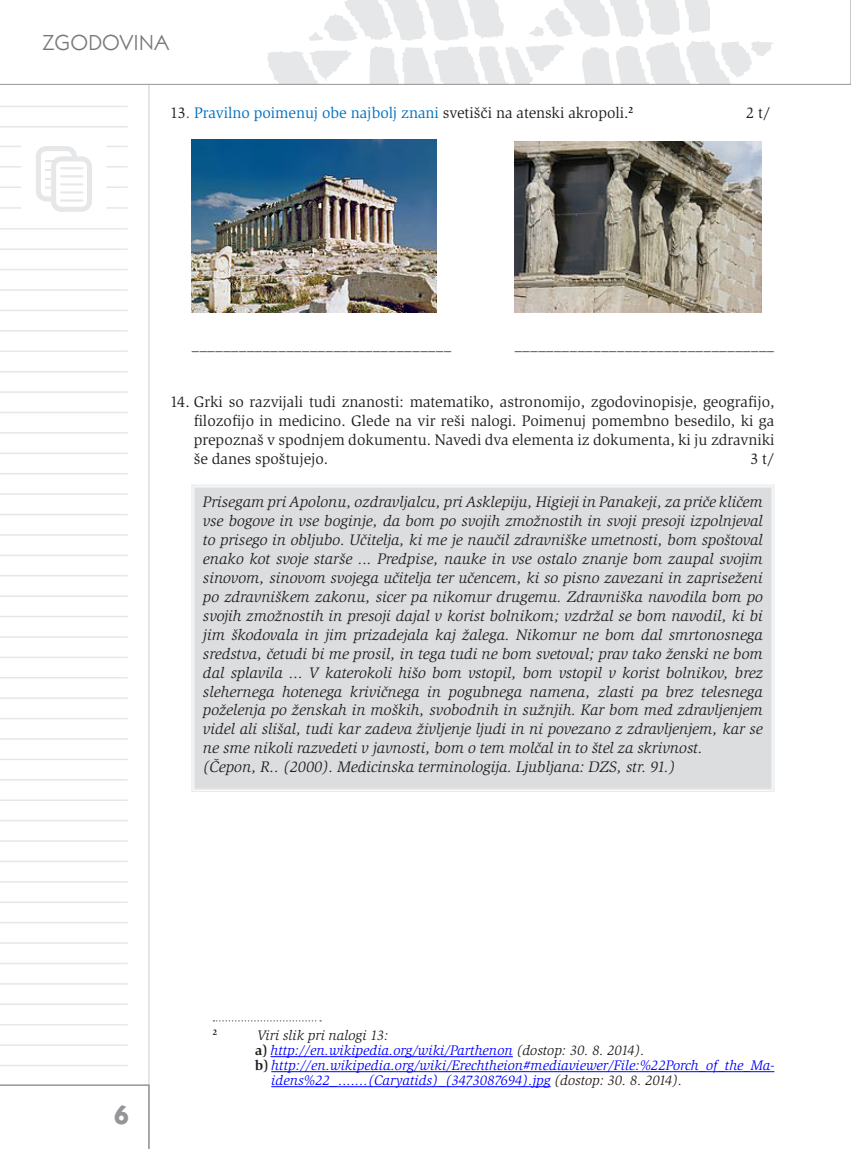
<style>
.page{position:relative;width:851px;height:1149px;background:#fff}
.page>*{position:absolute;margin:0;border:0;box-sizing:border-box;transform-origin:0 0}
.t1{font:700 27px "Kabel Itc TOT";color:#939598}
.t2{font:22.5px "Kabel Itc TOT";color:#76787b}
.t3{font:italic 15.75px/18.9px "Slimbach Itc TOT";color:#231f20}
.t4{font:15.75px/18.9px "Slimbach Itc TOT";color:#231f20;text-align:justify}
.t5{font:15.75px "Slimbach Itc TOT";color:#0070c0}
.t6{font:italic 14.25px "Slimbach Itc TOT";color:#00f}
.t7{font:italic 14.25px "Slimbach Itc TOT";color:#231f20}
.t8{font:700 8.25px "Slimbach Itc TOT";color:#231f20}
.s1{color:#231f20}
.s2{font-weight:700;font-style:normal;color:#231f20}
</style>
<div class="page">
<svg style="left:0;top:85px;width:150px;height:999px"></svg>
<svg style="left:0;top:0;width:850px;height:85px"></svg>
<svg style="left:0;top:1084px;width:150px;height:64px"></svg>
<hr style="left:0;top:106px;width:128px;height:1px;background:#e6e7e9">
<hr style="left:0;top:126px;width:128px;height:1px;background:#e6e7e9">
<hr style="left:0;top:228px;width:128px;height:1px;background:#e6e7e9">
<hr style="left:0;top:248px;width:128px;height:2px;background:#e6e7e9">
<hr style="left:0;top:269px;width:128px;height:1px;background:#e6e7e9">
<hr style="left:0;top:289px;width:128px;height:2px;background:#e6e7e9">
<hr style="left:0;top:309px;width:128px;height:2px;background:#e6e7e9">
<hr style="left:0;top:330px;width:128px;height:1px;background:#e6e7e9">
<hr style="left:0;top:350px;width:128px;height:2px;background:#e6e7e9">
<hr style="left:0;top:371px;width:128px;height:1px;background:#e6e7e9">
<hr style="left:0;top:391px;width:128px;height:2px;background:#e6e7e9">
<hr style="left:0;top:411px;width:128px;height:2px;background:#e6e7e9">
<hr style="left:0;top:432px;width:128px;height:1px;background:#e6e7e9">
<hr style="left:0;top:452px;width:128px;height:2px;background:#e6e7e9">
<hr style="left:0;top:473px;width:128px;height:1px;background:#e6e7e9">
<hr style="left:0;top:493px;width:128px;height:1px;background:#e6e7e9">
<hr style="left:0;top:513px;width:128px;height:2px;background:#e6e7e9">
<hr style="left:0;top:534px;width:128px;height:1px;background:#e6e7e9">
<hr style="left:0;top:554px;width:128px;height:2px;background:#e6e7e9">
<hr style="left:0;top:575px;width:128px;height:1px;background:#e6e7e9">
<hr style="left:0;top:595px;width:128px;height:1px;background:#e6e7e9">
<hr style="left:0;top:615px;width:128px;height:2px;background:#e6e7e9">
<hr style="left:0;top:636px;width:128px;height:1px;background:#e6e7e9">
<hr style="left:0;top:656px;width:128px;height:2px;background:#e6e7e9">
<hr style="left:0;top:676px;width:128px;height:2px;background:#e6e7e9">
<hr style="left:0;top:697px;width:128px;height:1px;background:#e6e7e9">
<hr style="left:0;top:717px;width:128px;height:2px;background:#e6e7e9">
<hr style="left:0;top:738px;width:128px;height:1px;background:#e6e7e9">
<hr style="left:0;top:758px;width:128px;height:2px;background:#e6e7e9">
<hr style="left:0;top:778px;width:128px;height:2px;background:#e6e7e9">
<hr style="left:0;top:799px;width:128px;height:1px;background:#e6e7e9">
<hr style="left:0;top:819px;width:128px;height:2px;background:#e6e7e9">
<hr style="left:0;top:840px;width:128px;height:1px;background:#e6e7e9">
<hr style="left:0;top:860px;width:128px;height:1px;background:#e6e7e9">
<hr style="left:0;top:880px;width:128px;height:2px;background:#e6e7e9">
<hr style="left:0;top:901px;width:128px;height:1px;background:#e6e7e9">
<hr style="left:0;top:921px;width:128px;height:2px;background:#e6e7e9">
<hr style="left:0;top:942px;width:128px;height:1px;background:#e6e7e9">
<hr style="left:0;top:962px;width:128px;height:1px;background:#e6e7e9">
<hr style="left:0;top:982px;width:128px;height:2px;background:#e6e7e9">
<hr style="left:0;top:1003px;width:128px;height:1px;background:#e6e7e9">
<hr style="left:0;top:1023px;width:128px;height:2px;background:#e6e7e9">
<hr style="left:0;top:1043px;width:128px;height:2px;background:#e6e7e9">
<hr style="left:0;top:1064px;width:128px;height:1px;background:#e6e7e9">
<div style="left:0;top:134px;width:140px;height:80px;background:#fff"></div>
<hr style="left:106px;top:186px;width:22px;height:2px;background:#e6e7e9">
<hr style="left:0;top:186px;width:21px;height:2px;background:#e6e7e9">
<hr style="left:106px;top:207px;width:22px;height:2px;background:#e6e7e9">
<hr style="left:0;top:207px;width:21px;height:2px;background:#e6e7e9">
<svg style="left:106px;top:146px;width:22px;height:1px"></svg>
<svg style="left:0;top:146px;width:21px;height:1px"></svg>
<svg style="left:106px;top:166px;width:22px;height:1px"></svg>
<svg style="left:0;top:166px;width:21px;height:1px"></svg>
<svg style="left:36px;top:146px;width:56px;height:66px"></svg>
<hr style="left:60px;top:167px;width:23px;height:2px;background:#e6e7e9">
<hr style="left:60px;top:175px;width:23px;height:2px;background:#e6e7e9">
<hr style="left:60px;top:183px;width:23px;height:2px;background:#e6e7e9">
<hr style="left:60px;top:191px;width:23px;height:2px;background:#e6e7e9">
<hr style="left:60px;top:199px;width:23px;height:2px;background:#e6e7e9">
<img style="left:191px;top:140px;width:245px;height:172px">
<img style="left:514px;top:141px;width:247px;height:171px">
<div style="left:191px;top:484px;width:583px;height:308px;background:#dcdddf"></div>
<div style="left:193px;top:486px;width:579px;height:303px;border:1px solid #e6e7e9"></div>
<svg style="left:213px;top:1020px;width:108px;height:1px"></svg>
<hr style="left:270px;top:1056px;width:242px;height:1px;background:#00f">
<hr style="left:271px;top:1071px;width:503px;height:1px;background:#00f">
<hr style="left:271px;top:1086px;width:279px;height:1px;background:#00f">
<h2 class="t2" style="left:43px;top:30px;width:128px">ZGODOVINA</h2>
<p class="t5" style="left:170px;top:103px;width:464px"><span class="s1">13</span>. Pravilno poimenuj obe najbolj znani <span class="s1">svetišči na atenski akropoli.</span><sup>2</sup></p>
<p class="t4" style="left:746px;top:103px;width:26px">2 t/</p>
<p class="t4" style="left:191px;top:335px;width:261px">_________________________________</p>
<p class="t4" style="left:514px;top:335px;width:261px">_________________________________</p>
<p class="t4" style="left:194px;top:392px;width:582px;text-indent:-23px">14. Grki so razvijali tudi znanosti: matematiko, astronomijo, zgodovinopisje, geografijo, filozofijo in medicino. Glede na vir reši nalogi. Poimenuj pomembno besedilo, ki ga prepoznaš v spodnjem dokumentu. Navedi dva elementa iz dokumenta, ki ju zdravniki še danes spoštujejo.</p>
<p class="t4" style="left:750px;top:449px;width:25px">3 t/</p>
<p class="t3" style="left:203px;top:492px;width:561px">Prisegam pri Apolonu, ozdravljalcu, pri Asklepiju, Higieji in Panakeji, za priče kličem vse bogove in vse boginje, da bom po svojih zmožnostih in svoji presoji izpolnjeval to prisego in obljubo. Učitelja, ki me je naučil zdravniške umetnosti, bom spoštoval enako kot svoje starše ... Predpise, nauke in vse ostalo znanje bom zaupal svojim sinovom, sinovom svojega učitelja ter učencem, ki so pisno zavezani in zapriseženi po zdravniškem zakonu, sicer pa nikomur drugemu. Zdravniška navodila bom po svojih zmožnostih in presoji dajal v korist bolnikom; vzdržal se bom navodil, ki bi jim škodovala in jim prizadejala kaj žalega. Nikomur ne bom dal smrtonosnega sredstva, četudi bi me prosil, in tega tudi ne bom svetoval; prav tako ženski ne bom dal splavila … V katerokoli hišo bom vstopil, bom vstopil v korist bolnikov, brez slehernega hotenega krivičnega in pogubnega namena, zlasti pa brez telesnega poželenja po ženskah in moških, svobodnih in sužnjih. Kar bom med zdravljenjem videl ali slišal, tudi kar zadeva življenje ljudi in ni povezano z zdravljenjem, kar se ne sme nikoli razvedeti v javnosti, bom o tem molčal in to štel za skrivnost.<br>(Čepon, R.. (2000). Medicinska terminologija. Ljubljana: DZS, str. 91.)</p>
<h1 class="t1" style="left:114px;top:1098px;width:16px">6</h1>
<p class="t8" style="left:213px;top:1027px;width:6px">2</p>
<p class="t7" style="left:257px;top:1027px;width:132px">Viri slik pri nalogi 13:</p>
<p class="t6" style="left:255px;top:1042px;width:391px"><span class="s2">a)</span> http://en.wikipedia.org/wiki/Parthenon <span class="s1">(dostop: 30. 8. 2014).</span></p>
<p class="t6" style="left:255px;top:1057px;width:520px"><span class="s2">b)</span> http://en.wikipedia.org/wiki/Erechtheion#mediaviewer/File:%22Porch_of_the_Ma-</p>
<p class="t6" style="left:271px;top:1072px;width:412px">idens%22_.......(Caryatids)_(3473087694).jpg <span class="s1">(dostop: 30. 8. 2014).</span></p>
</div>
